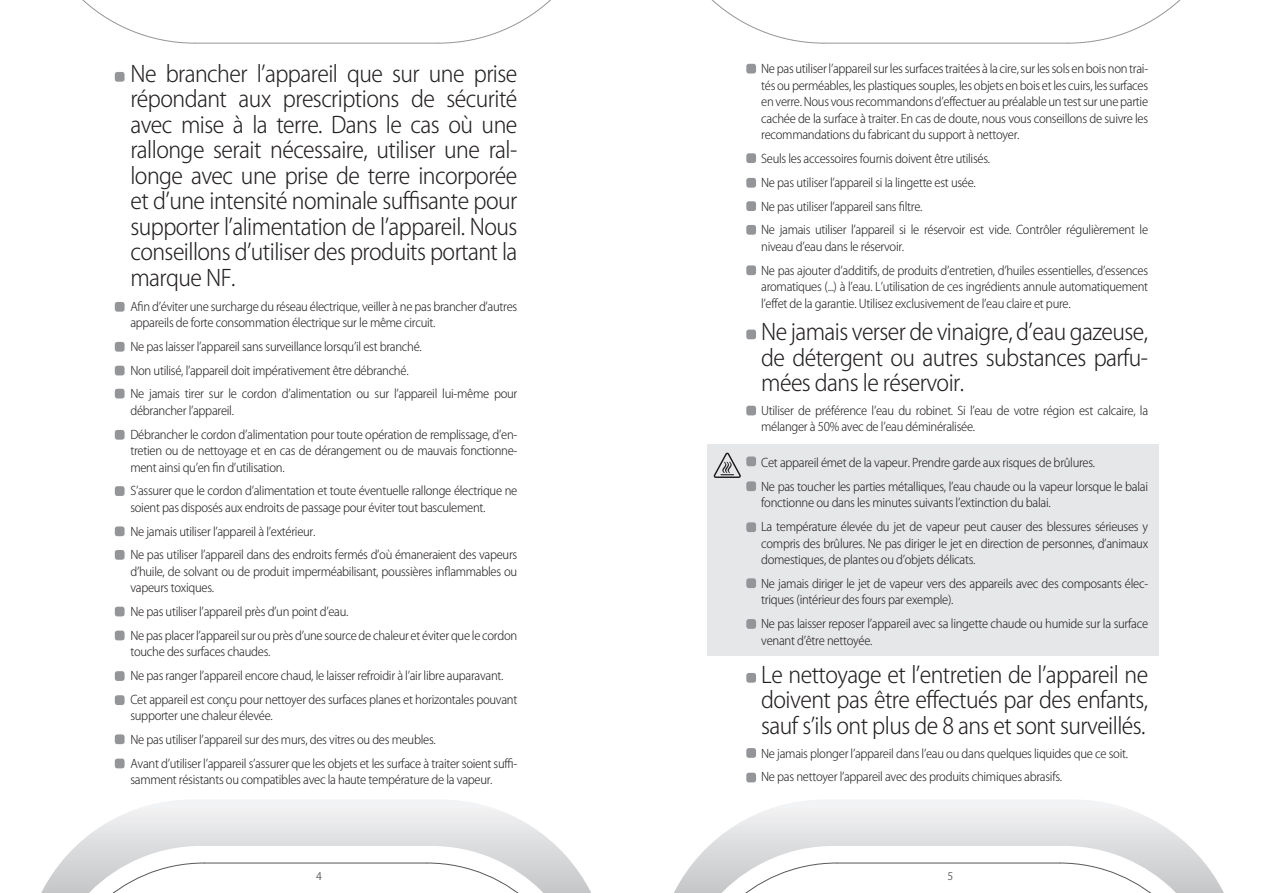
<style>
.page{position:relative;width:1263px;height:893px;background:#fff}
.page>*{position:absolute;margin:0;border:0;box-sizing:border-box;transform-origin:0 0}
.t1{font:300 22.5px/25.5px "Koz Go Std";letter-spacing:-.025em;color:#231f20;text-align:justify;scale:.95 1}
.t2{font:300 12px/23.7px "Koz Go Std";letter-spacing:-.025em;color:#231f20;scale:.95 1}
.t3{font:10.5px "Koz Go Std";color:#57585a}
</style>
<div class="page">
<div style="left:708px;top:444px;width:451px;height:212px;background:#e6e7e9"></div>
<svg style="left:711px;top:0;width:470px;height:44px"></svg>
<svg style="left:82px;top:0;width:469px;height:44px"></svg>
<svg style="left:41px;top:800px;width:550px;height:93px"></svg>
<svg style="left:44px;top:846px;width:545px;height:47px"></svg>
<svg style="left:674px;top:800px;width:550px;height:93px"></svg>
<svg style="left:676px;top:846px;width:545px;height:47px"></svg>
<div style="left:115px;top:72px;width:10px;height:10px;background:#939598;border-radius:3px"></div>
<div style="left:115px;top:302px;width:10px;height:10px;background:#939598;border-radius:3px"></div>
<div style="left:115px;top:342px;width:10px;height:10px;background:#939598;border-radius:3px"></div>
<div style="left:115px;top:366px;width:10px;height:9px;background:#939598;border-radius:3px"></div>
<div style="left:115px;top:389px;width:10px;height:9px;background:#939598;border-radius:3px"></div>
<div style="left:115px;top:430px;width:10px;height:10px;background:#939598;border-radius:3px"></div>
<div style="left:115px;top:526px;width:10px;height:10px;background:#939598;border-radius:3px"></div>
<div style="left:115px;top:486px;width:10px;height:10px;background:#939598;border-radius:3px"></div>
<div style="left:115px;top:550px;width:10px;height:10px;background:#939598;border-radius:3px"></div>
<div style="left:115px;top:607px;width:10px;height:9px;background:#939598;border-radius:3px"></div>
<div style="left:115px;top:631px;width:10px;height:9px;background:#939598;border-radius:3px"></div>
<div style="left:115px;top:671px;width:10px;height:10px;background:#939598;border-radius:3px"></div>
<div style="left:115px;top:695px;width:10px;height:10px;background:#939598;border-radius:3px"></div>
<div style="left:115px;top:734px;width:10px;height:10px;background:#939598;border-radius:3px"></div>
<div style="left:115px;top:759px;width:10px;height:9px;background:#939598;border-radius:3px"></div>
<div style="left:746px;top:64px;width:10px;height:10px;background:#939598;border-radius:3px"></div>
<div style="left:746px;top:153px;width:10px;height:10px;background:#939598;border-radius:3px"></div>
<div style="left:746px;top:178px;width:10px;height:10px;background:#939598;border-radius:3px"></div>
<div style="left:746px;top:201px;width:10px;height:10px;background:#939598;border-radius:3px"></div>
<div style="left:746px;top:225px;width:10px;height:10px;background:#939598;border-radius:3px"></div>
<div style="left:746px;top:265px;width:10px;height:10px;background:#939598;border-radius:3px"></div>
<div style="left:746px;top:330px;width:10px;height:9px;background:#939598;border-radius:3px"></div>
<div style="left:746px;top:406px;width:10px;height:9px;background:#939598;border-radius:3px"></div>
<div style="left:746px;top:456px;width:10px;height:10px;background:#939598;border-radius:3px"></div>
<div style="left:746px;top:481px;width:10px;height:10px;background:#939598;border-radius:3px"></div>
<div style="left:746px;top:522px;width:10px;height:10px;background:#939598;border-radius:3px"></div>
<div style="left:746px;top:578px;width:10px;height:10px;background:#939598;border-radius:3px"></div>
<div style="left:746px;top:619px;width:10px;height:10px;background:#939598;border-radius:3px"></div>
<div style="left:746px;top:673px;width:10px;height:10px;background:#939598;border-radius:3px"></div>
<div style="left:746px;top:748px;width:10px;height:10px;background:#939598;border-radius:3px"></div>
<div style="left:746px;top:773px;width:10px;height:9px;background:#939598;border-radius:3px"></div>
<svg style="left:714px;top:453px;width:27px;height:25px"></svg>
<p class="t1" style="left:130px;top:61px;width:409px">Ne brancher l’appareil que sur une prise répondant aux prescriptions de sécurité avec mise à la terre. Dans le cas où une rallonge serait nécessaire, utiliser une ral&shy;longe avec une prise de terre incorporée et d’une intensité nominale suffisante pour supporter l’alimentation de l’appareil. Nous conseillons d’utiliser des produits portant la marque NF.</p>
<p class="t2" style="left:130px;top:298px;width:409px;line-height:16.5px">Afin d’éviter une surcharge du réseau électrique, veiller à ne pas brancher d’autres appareils de forte consommation électrique sur le même circuit.</p>
<p class="t2" style="left:130px;top:335px;width:409px">Ne pas laisser l’appareil sans surveillance lorsqu’il est branché.<br>Non utilisé, l’appareil doit impérativement être débranché.<br>Ne jamais tirer sur le cordon d’alimentation ou sur l’appareil lui-même pour</p>
<p class="t2" style="left:130px;top:399px;width:409px">débrancher l’appareil.<br>Débrancher le cordon d’alimentation pour toute opération de remplissage, d’en-</p>
<p class="t2" style="left:130px;top:443px;width:409px;line-height:16.5px">tretien ou de nettoyage et en cas de dérangement ou de mauvais fonctionne&shy;ment ainsi qu’en fin d’utilisation.</p>
<p class="t2" style="left:130px;top:483px;width:409px;line-height:16.5px">S’assurer que le cordon d’alimentation et toute éventuelle rallonge électrique ne soient pas disposés aux endroits de passage pour éviter tout basculement.</p>
<p class="t2" style="left:130px;top:520px;width:409px">Ne jamais utiliser l’appareil à l’extérieur.<br>Ne pas utiliser l’appareil dans des endroits fermés d’où émaneraient des vapeurs</p>
<p class="t2" style="left:130px;top:563px;width:409px;line-height:16.5px">d’huile, de solvant ou de produit imperméabilisant, poussières inflammables ou vapeurs toxiques.</p>
<p class="t2" style="left:130px;top:600px;width:409px">Ne pas utiliser l’appareil près d’un point d’eau.<br>Ne pas placer l’appareil sur ou près d’une source de chaleur et éviter que le cordon</p>
<p class="t2" style="left:130px;top:640px;width:409px">touche des surfaces chaudes.<br>Ne pas ranger l’appareil encore chaud, le laisser refroidir à l’air libre auparavant.<br>Cet appareil est conçu pour nettoyer des surfaces planes et horizontales pouvant</p>
<p class="t2" style="left:130px;top:704px;width:409px">supporter une chaleur élevée.<br>Ne pas utiliser l’appareil sur des murs, des vitres ou des meubles.<br>Avant d’utiliser l’appareil s’assurer que les objets et les surface à traiter soient suffi-</p>
<p class="t2" style="left:130px;top:768px;width:383px">samment résistants ou compatibles avec la haute température de la vapeur.</p>
<p class="t2" style="left:761px;top:61px;width:409px;line-height:16.5px;text-align:justify">Ne pas utiliser l’appareil sur les surfaces traitées à la cire, sur les sols en bois non trai&shy;tés ou perméables, les plastiques souples, les objets en bois et les cuirs, les surfaces en verre. Nous vous recommandons d’effectuer au préalable un test sur une partie cachée de la surface à traiter. En cas de doute, nous vous conseillons de suivre les recommandations du fabricant du support à nettoyer.</p>
<p class="t2" style="left:761px;top:147px;width:409px">Seuls les accessoires fournis doivent être utilisés.<br>Ne pas utiliser l’appareil si la lingette est usée.<br>Ne pas utiliser l’appareil sans filtre.<br>Ne jamais utiliser l’appareil si le réservoir est vide. Contrôler régulièrement le</p>
<p class="t2" style="left:761px;top:235px;width:409px">niveau d’eau dans le réservoir.<br>Ne pas ajouter d’additifs, de produits d’entretien, d’huiles essentielles, d’essences</p>
<p class="t2" style="left:761px;top:279px;width:409px;line-height:16.5px">aromatiques (...) à l’eau. L’utilisation de ces ingrédients annule automatiquement l’effet de la garantie. Utilisez exclusivement de l’eau claire et pure.</p>
<h1 class="t1" style="left:761px;top:320px;width:409px">Ne jamais verser de vinaigre, d’eau gazeuse, de détergent ou autres substances parfu&shy;mées dans le réservoir.</h1>
<p class="t2" style="left:761px;top:403px;width:409px;line-height:16.5px">Utiliser de préférence l’eau du robinet. Si l’eau de votre région est calcaire, la mélanger à 50% avec de l’eau déminéralisée.</p>
<p class="t2" style="left:761px;top:451px;width:409px">Cet appareil émet de la vapeur. Prendre garde aux risques de brûlures.<br>Ne pas toucher les parties métalliques, l’eau chaude ou la vapeur lorsque le balai</p>
<p class="t2" style="left:761px;top:491px;width:409px">fonctionne ou dans les minutes suivants l’extinction du balai.<br>La température élevée du jet de vapeur peut causer des blessures sérieuses y</p>
<p class="t2" style="left:761px;top:535px;width:409px;line-height:16.5px">compris des brûlures. Ne pas diriger le jet en direction de personnes, d’animaux domestiques, de plantes ou d’objets délicats.</p>
<p class="t2" style="left:761px;top:575px;width:409px;line-height:16.5px">Ne jamais diriger le jet de vapeur vers des appareils avec des composants élec&shy;triques (intérieur des fours par exemple).</p>
<p class="t2" style="left:761px;top:616px;width:409px;line-height:16.5px">Ne pas laisser reposer l’appareil avec sa lingette chaude ou humide sur la surface venant d’être nettoyée.</p>
<h1 class="t1" style="left:761px;top:662px;width:409px">Le nettoyage et l’entretien de l’appareil ne doivent pas être effectués par des enfants, sauf s’ils ont plus de 8 ans et sont surveillés.</h1>
<p class="t2" style="left:761px;top:741px;width:388px">Ne jamais plonger l’appareil dans l’eau ou dans quelques liquides que ce soit.<br>Ne pas nettoyer l’appareil avec des produits chimiques abrasifs.</p>
<p class="t3" style="left:316px;top:870px;width:7px">4</p>
<p class="t3" style="left:947px;top:870px;width:7px">5</p>
</div>
